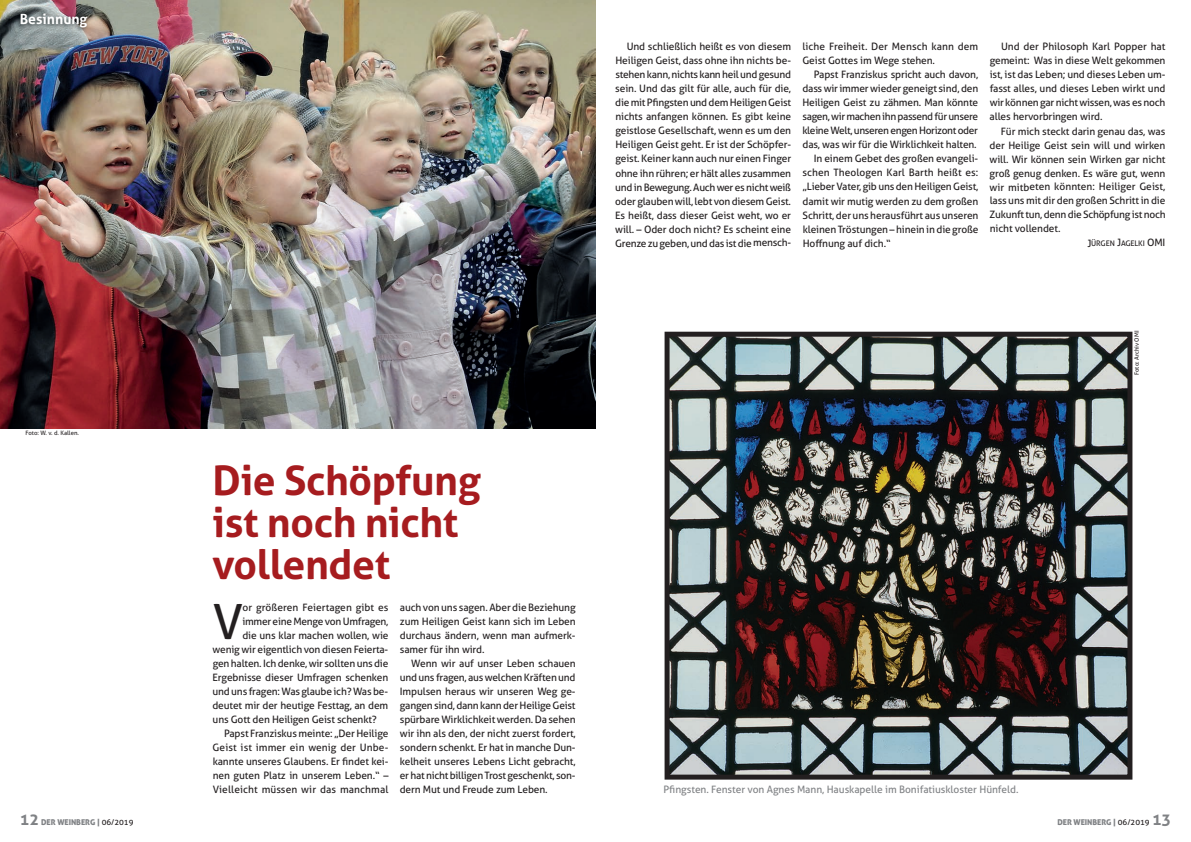
<style>
.page{position:relative;width:1191px;height:842px;background:#fff}
.page>*{position:absolute;margin:0;border:0;box-sizing:border-box;transform-origin:0 0}
.t1{font:48.5px "Aller";color:#231f20}
.t2{font:700 40.8px/42px "Aller";letter-spacing:-.01em;color:#a61c1f}
.t3{font:700 14px "Aller";color:#fff}
.t4{font:10.2px/14px "Aller";letter-spacing:-.015em;color:#231f20;text-align:justify}
.t5{font:10.2px "Aller";letter-spacing:-.005em;color:#808285}
.t6{font:10.2px "Aller";letter-spacing:.01em;color:#231f20}
.t7{font:10.2px "Aller";letter-spacing:.005em;color:#231f20}
.t8{font:10.2px "Aller";letter-spacing:-.035em;color:#231f20}
.t9{font:8px "Aller Display";letter-spacing:-.005em;color:#808285}
.t10{font:7.7px "Aller";letter-spacing:-.015em;color:#231f20}
.t11{font:6px "Aller";color:#231f20}
.s1{font-size:10.2px}
.s2{font-family:"Aller";font-weight:700;font-size:16px}
.s3{font-family:"Aller";color:#231f20}
</style>
<div class="page">
<img style="left:0;top:0;width:595px;height:429px">
<img style="left:10px;top:7px;width:198px;height:37px">
<img style="left:670px;top:338px;width:456px;height:436px">
<div style="left:664px;top:332px;width:468px;height:448px;border:5px solid #231f20"></div>
<h3 class="t3" style="left:20px;top:11px;width:69px">Besinnung</h3>
<p class="t11" style="left:26px;top:429px;width:55px">Foto: W. v. d. Kallen.</p>
<h2 class="t2" style="left:213px;top:459px;width:270px">Die Schöpfung ist noch nicht vollendet</h2>
<h1 class="t1" style="left:213px;top:592px;width:32px">V</h1>
<p class="t7" style="left:242px;top:601px;width:148px">or größeren Feiertagen gibt es</p>
<p class="t4" style="left:242px;top:614px;width:147px">immer eine Menge von Umfragen,</p>
<p class="t4" style="left:242px;top:628px;width:147px">die uns klar machen wollen, wie</p>
<p class="t4" style="left:213px;top:642px;width:177px">wenig wir eigentlich von diesen Feierta-</p>
<p class="t4" style="left:213px;top:656px;width:177px">gen halten. Ich denke, wir sollten uns die</p>
<p class="t4" style="left:213px;top:670px;width:177px">Ergebnisse dieser Umfragen schenken</p>
<p class="t4" style="left:212px;top:684px;width:177px">und uns fragen: Was glaube ich? Was be-</p>
<p class="t4" style="left:212px;top:698px;width:177px">deutet mir der heutige Festtag, an dem</p>
<p class="t4" style="left:213px;top:712px;width:166px">uns Gott den Heiligen Geist schenkt?</p>
<p class="t4" style="left:224px;top:726px;width:166px">Papst Franziskus meinte: „Der Heilige</p>
<p class="t6" style="left:213px;top:741px;width:177px">Geist ist immer ein wenig der Unbe-</p>
<p class="t4" style="left:213px;top:754px;width:177px">kannte unseres Glaubens. Er findet kei-</p>
<p class="t4" style="left:213px;top:768px;width:177px">nen guten Platz in unserem Leben.“ –</p>
<p class="t6" style="left:213px;top:783px;width:177px">Vielleicht müssen wir das manchmal</p>
<p class="t4" style="left:400px;top:600px;width:177px">auch von uns sagen. Aber die Beziehung zum Heiligen Geist kann sich im Leben durchaus ändern, wenn man aufmerk&shy;samer für ihn wird.</p>
<p class="t4" style="left:400px;top:656px;width:177px;text-indent:12px">Wenn wir auf unser Leben schauen und uns fragen, aus welchen Kräften und Impulsen heraus wir unseren Weg ge&shy;gangen sind, dann kann der Heilige Geist spürbare Wirklichkeit werden. Da sehen wir ihn als den, der nicht zuerst fordert, sondern schenkt. Er hat in manche Dun&shy;kelheit unseres Lebens Licht gebracht, er hat nicht billigen Trost geschenkt, son&shy;dern Mut und Freude zum Leben.</p>
<p class="t4" style="left:615px;top:40px;width:177px;text-indent:11px">Und schließlich heißt es von diesem Heiligen Geist, dass ohne ihn nichts be&shy;stehen kann, nichts kann heil und gesund sein. Und das gilt für alle, auch für die, die mit Pfingsten und dem Heiligen Geist nichts anfangen können. Es gibt keine geistlose Gesellschaft, wenn es um den Heiligen Geist geht. Er ist der Schöpfer&shy;geist. Keiner kann auch nur einen Finger ohne ihn rühren; er hält alles zusammen und in Bewegung. Auch wer es nicht weiß oder glauben will, lebt von diesem Geist.<br>Es heißt, dass dieser Geist weht, wo er will. – Oder doch nicht? Es scheint eine Grenze zu geben, und das ist die mensch-</p>
<p class="t4" style="left:802px;top:40px;width:177px">liche Freiheit. Der Mensch kann dem<br>Geist Gottes im Wege stehen.</p>
<p class="t4" style="left:813px;top:68px;width:166px">Papst Franziskus spricht auch davon,</p>
<p class="t4" style="left:802px;top:82px;width:177px">dass wir immer wieder geneigt sind, den</p>
<p class="t4" style="left:802px;top:96px;width:177px">Heiligen Geist zu zähmen. Man könnte</p>
<p class="t8" style="left:802px;top:111px;width:177px">sagen, wir machen ihn passend für unsere</p>
<p class="t4" style="left:802px;top:124px;width:177px">kleine Welt, unseren engen Horizont oder</p>
<p class="t4" style="left:802px;top:138px;width:176px">das, was wir für die Wirklichkeit halten.</p>
<p class="t4" style="left:814px;top:152px;width:166px">In einem Gebet des großen evangeli-</p>
<p class="t7" style="left:802px;top:167px;width:177px">schen Theologen Karl Barth heißt es:</p>
<p class="t4" style="left:802px;top:180px;width:177px">„Lieber Vater, gib uns den Heiligen Geist,</p>
<p class="t4" style="left:802px;top:194px;width:177px">damit wir mutig werden zu dem großen</p>
<p class="t4" style="left:802px;top:208px;width:177px">Schritt, der uns herausführt aus unseren</p>
<p class="t4" style="left:802px;top:222px;width:177px">kleinen Tröstungen – hinein in die große</p>
<p class="t4" style="left:802px;top:236px;width:89px">Hoffnung auf dich.“</p>
<p class="t4" style="left:989px;top:40px;width:177px;text-indent:11px">Und der Philosoph Karl Popper hat gemeint: Was in diese Welt gekommen ist, ist das Leben; und dieses Leben um&shy;fasst alles, und dieses Leben wirkt und wir können gar nicht wissen, was es noch alles hervorbringen wird.</p>
<p class="t4" style="left:989px;top:124px;width:177px;text-indent:11px">Für mich steckt darin genau das, was der Heilige Geist sein will und wirken will. Wir können sein Wirken gar nicht groß genug denken. Es wäre gut, wenn wir mitbeten könnten: Heiliger Geist, lass uns mit dir den großen Schritt in die Zukunft tun, denn die Schöpfung ist noch nicht vollendet.</p>
<p class="t10" style="left:1087px;top:239px;width:80px"><span class="s1">J</span>ÜRGEN <span class="s1">J</span>AGELKI <span class="s1">OMI</span></p>
<p class="t11" style="left:1133px;top:375px;width:46px;rotate:-90deg">Foto: Archiv OMI</p>
<p class="t5" style="left:663px;top:783px;width:356px">Pfingsten. Fenster von Agnes Mann, Hauskapelle im Bonifatiuskloster Hünfeld.</p>
<p class="t9" style="left:20px;top:817px;width:115px"><span class="s2">12</span> DER WEINBERG | <span class="s3">06/2019</span></p>
<p class="t9" style="left:1057px;top:817px;width:115px">DER WEINBERG | <span class="s3">06/2019</span> <span class="s2">13</span></p>
</div>
